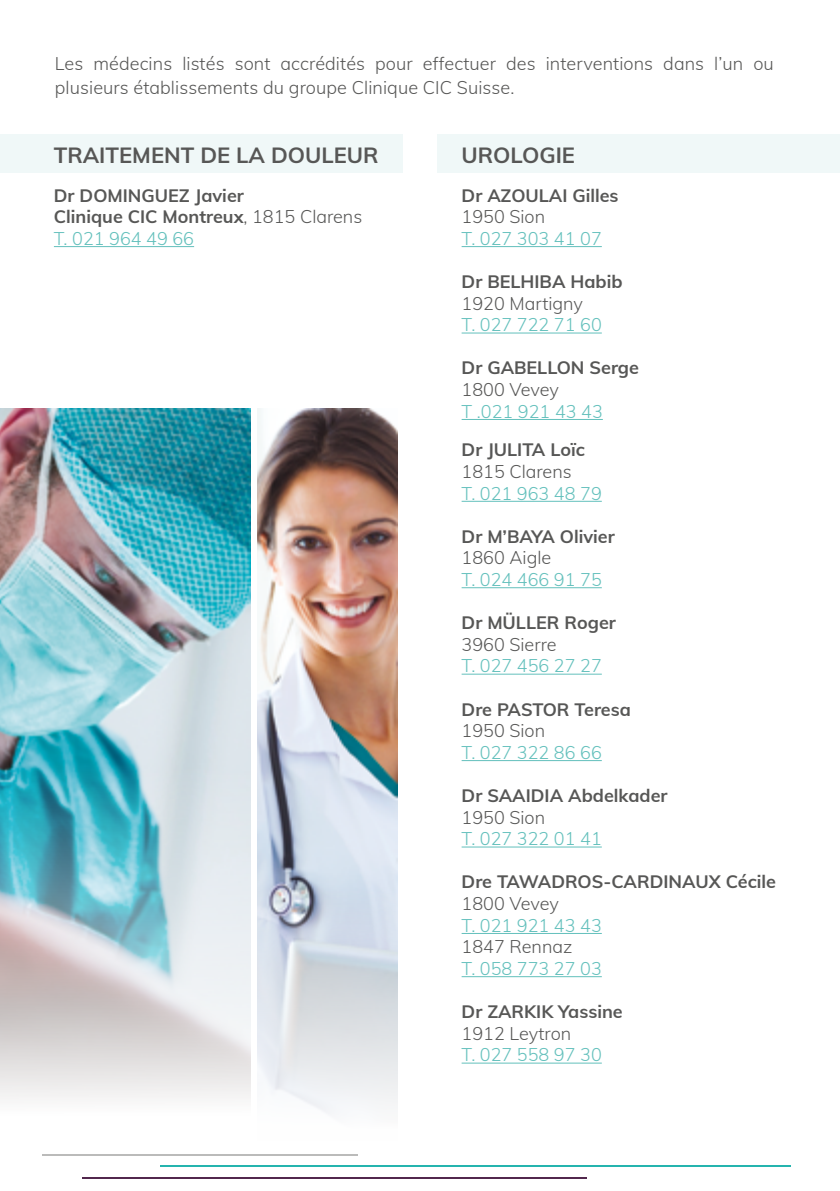
<style>
.page{position:relative;width:840px;height:1191px;background:#fff}
.page>*{position:absolute;margin:0;border:0;box-sizing:border-box;transform-origin:0 0}
.t1{font:700 22px "Mulish";color:#575756}
.t2{font:300 18px "Mulish";letter-spacing:.005em;color:#575756}
.t3{font:700 18px "Mulish";color:#575756}
.t4{font:300 18px "Mulish";color:#63c0bc}
.s1{font-weight:300}
</style>
<div class="page">
<div style="left:0;top:134px;width:403px;height:39px;background:#f0f8f8"></div>
<div style="left:437px;top:134px;width:402px;height:39px;background:#f0f8f8"></div>
<hr style="left:43px;top:1153px;width:314px;height:2px;background:#bbbbba">
<hr style="left:160px;top:1164px;width:630px;height:2px;background:#25b4ae">
<hr style="left:82px;top:1177px;width:504px;height:2px;background:#52284d">
<hr style="left:54px;top:246px;width:140px;height:1px;background:#63c0bc">
<hr style="left:461px;top:246px;width:140px;height:1px;background:#63c0bc">
<hr style="left:461px;top:332px;width:140px;height:1px;background:#63c0bc">
<hr style="left:461px;top:419px;width:141px;height:1px;background:#63c0bc">
<hr style="left:461px;top:501px;width:140px;height:1px;background:#63c0bc">
<hr style="left:461px;top:587px;width:140px;height:1px;background:#63c0bc">
<hr style="left:461px;top:673px;width:140px;height:1px;background:#63c0bc">
<hr style="left:461px;top:760px;width:140px;height:1px;background:#63c0bc">
<hr style="left:461px;top:846px;width:140px;height:1px;background:#63c0bc">
<hr style="left:461px;top:933px;width:140px;height:1px;background:#63c0bc">
<hr style="left:461px;top:976px;width:140px;height:1px;background:#63c0bc">
<hr style="left:461px;top:1062px;width:140px;height:1px;background:#63c0bc">
<img style="left:0;top:408px;width:250px;height:691px">
<img style="left:258px;top:408px;width:139px;height:706px">
<p class="t2" style="left:55px;top:50px;width:720px">Les médecins listés sont accrédités pour effectuer des interventions dans l’un ou</p>
<p class="t2" style="left:55px;top:74px;width:461px">plusieurs établissements du groupe Clinique CIC Suisse.</p>
<p class="t1" style="left:54px;top:139px;width:326px">TRAITEMENT DE LA DOULEUR</p>
<p class="t3" style="left:54px;top:182px;width:191px">Dr DOMINGUEZ Javier</p>
<p class="t3" style="left:54px;top:204px;width:310px">Clinique CIC Montreux<span class="s1">, 1815 Clarens</span></p>
<p class="t4" style="left:54px;top:225px;width:142px">T. 021 964 49 66</p>
<p class="t1" style="left:461px;top:139px;width:115px">UROLOGIE</p>
<p class="t3" style="left:461px;top:182px;width:158px">Dr AZOULAI Gilles</p>
<p class="t2" style="left:461px;top:204px;width:85px">1950 Sion</p>
<p class="t4" style="left:461px;top:225px;width:142px">T. 027 303 41 07</p>
<p class="t3" style="left:461px;top:268px;width:162px">Dr BELHIBA Habib</p>
<p class="t2" style="left:461px;top:290px;width:123px">1920 Martigny</p>
<p class="t4" style="left:461px;top:312px;width:142px">T. 027 722 71 60</p>
<p class="t3" style="left:461px;top:355px;width:179px">Dr GABELLON Serge</p>
<p class="t2" style="left:461px;top:376px;width:99px">1800 Vevey</p>
<p class="t4" style="left:461px;top:398px;width:143px">T .021 921 43 43</p>
<p class="t3" style="left:461px;top:437px;width:125px">Dr JULITA Loïc</p>
<p class="t2" style="left:461px;top:458px;width:111px">1815 Clarens</p>
<p class="t4" style="left:461px;top:480px;width:142px">T. 021 963 48 79</p>
<p class="t3" style="left:461px;top:523px;width:155px">Dr M’BAYA Olivier</p>
<p class="t2" style="left:461px;top:545px;width:91px">1860 Aigle</p>
<p class="t4" style="left:461px;top:566px;width:142px">T. 024 466 91 75</p>
<p class="t3" style="left:461px;top:609px;width:156px">Dr MÜLLER Roger</p>
<p class="t2" style="left:461px;top:631px;width:96px">3960 Sierre</p>
<p class="t4" style="left:461px;top:653px;width:142px">T. 027 456 27 27</p>
<p class="t3" style="left:461px;top:696px;width:171px">Dre PASTOR Teresa</p>
<p class="t2" style="left:461px;top:717px;width:85px">1950 Sion</p>
<p class="t4" style="left:461px;top:739px;width:142px">T. 027 322 86 66</p>
<p class="t3" style="left:461px;top:782px;width:207px">Dr SAAIDIA Abdelkader</p>
<p class="t2" style="left:461px;top:804px;width:85px">1950 Sion</p>
<p class="t4" style="left:461px;top:825px;width:142px">T. 027 322 01 41</p>
<p class="t3" style="left:461px;top:869px;width:316px">Dre TAWADROS-CARDINAUX Cécile</p>
<p class="t2" style="left:461px;top:890px;width:99px">1800 Vevey</p>
<p class="t4" style="left:461px;top:912px;width:142px">T. 021 921 43 43</p>
<p class="t2" style="left:461px;top:933px;width:112px">1847 Rennaz</p>
<p class="t4" style="left:461px;top:955px;width:142px">T. 058 773 27 03</p>
<p class="t3" style="left:461px;top:998px;width:163px">Dr ZARKIK Yassine</p>
<p class="t2" style="left:461px;top:1020px;width:111px">1912 Leytron</p>
<p class="t4" style="left:461px;top:1041px;width:142px">T. 027 558 97 30</p>
</div>
